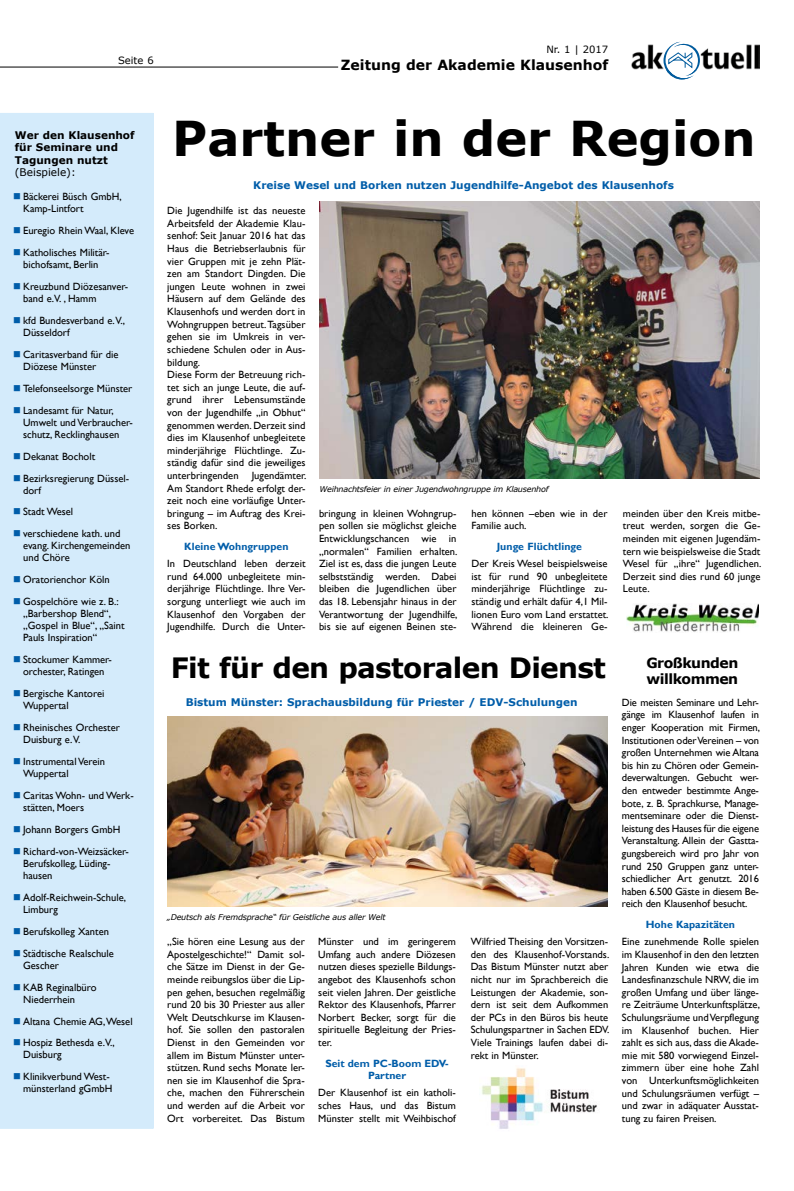
<style>
.page{position:relative;width:794px;height:1191px;background:#fff}
.page>*{position:absolute;margin:0;border:0;box-sizing:border-box;transform-origin:0 0}
.t1{font:700 48px "Verdana";color:#000}
.t2{font:700 28px "Verdana";letter-spacing:-.025em;color:#000}
.t3{font:700 14px "Verdana";color:#000}
.t4{font:700 14px/16.8px "Verdana";letter-spacing:-.035em;color:#000}
.t5{font:10.5px/12.6px "Gill Sans";color:#000}
.t6{font:700 10.5px "Verdana";color:#005da9}
.t7{font:700 10.5px/12px "Gill Sans";color:#005da9;text-align:center}
.t8{font:700 10.5px/12.6px "Verdana";color:#000}
.t9{font:10.5px "Verdana";color:#000}
.t10{font:10px "Verdana";color:#000}
.t11{font:italic 8px "Verdana";letter-spacing:-.025em;color:#000}
.s1{color:#005da9}
</style>
<div class="page">
<img style="left:632px;top:44px;width:127px;height:25px">
<hr style="left:0;top:67px;width:338px;height:1px;background:#000">
<div style="left:0;top:113px;width:154px;height:1015px;background:#d4ebfb"></div>
<svg style="left:663px;top:42px;width:37px;height:37px"></svg>
<img style="left:319px;top:201px;width:441px;height:278px">
<img style="left:167px;top:717px;width:441px;height:189px">
<img style="left:626px;top:604px;width:132px;height:28px">
<img style="left:481px;top:1067px;width:117px;height:62px">
<p class="t10" style="left:118px;top:54px;width:37px">Seite 6</p>
<p class="t10" style="left:546px;top:42px;width:63px">Nr. 1 | 2017</p>
<h3 class="t3" style="left:341px;top:55px;width:269px">Zeitung der Akademie Klausenhof</h3>
<p class="t8" style="left:15px;top:128px;width:121px">Wer den Klausenhof für Seminare und<br>Tagungen nutzt</p>
<p class="t9" style="left:15px;top:165px;width:62px">(Beispiele):</p>
<p class="t5" style="left:23px;top:191px;width:100px;line-height:12px;text-indent:-10px"><span class="s1">■</span> Bäckerei Büsch GmbH,<br>Kamp-Lintfort</p>
<p class="t5" style="left:13px;top:224px;width:122px"><span class="s1">■</span> Euregio Rhein Waal, Kleve</p>
<p class="t5" style="left:13px;top:247px;width:98px;line-height:12px;text-align:center"><span class="s1">■</span> Katholisches Militär&shy;bichofsamt, Berlin</p>
<p class="t5" style="left:23px;top:280px;width:106px;line-height:12px;text-indent:-10px"><span class="s1">■</span> Kreuzbund Diözesanver&shy;band e.V. , Hamm</p>
<p class="t5" style="left:23px;top:314px;width:103px;line-height:12px;text-indent:-10px"><span class="s1">■</span> kfd Bundesverband e.V.,<br>Düsseldorf</p>
<p class="t5" style="left:23px;top:348px;width:97px;line-height:12px;text-indent:-10px"><span class="s1">■</span> Caritasverband für die<br>Diözese Münster</p>
<p class="t5" style="left:13px;top:382px;width:121px"><span class="s1">■</span> Telefonseelsorge Münster</p>
<p class="t5" style="left:23px;top:404px;width:111px;line-height:12px;text-indent:-10px"><span class="s1">■</span> Landesamt für Natur,<br>Umwelt und Verbraucher&shy;schutz, Recklinghausen</p>
<p class="t5" style="left:13px;top:450px;width:83px"><span class="s1">■</span> Dekanat Bocholt</p>
<p class="t5" style="left:23px;top:472px;width:107px;line-height:12px;text-indent:-10px"><span class="s1">■</span> Bezirksregierung Düssel&shy;dorf</p>
<p class="t5" style="left:13px;top:506px;width:61px"><span class="s1">■</span> Stadt Wesel</p>
<p class="t5" style="left:23px;top:528px;width:109px;line-height:12px;text-indent:-10px"><span class="s1">■</span> verschiedene kath. und evang. Kirchengemeinden und Chöre</p>
<p class="t5" style="left:13px;top:573px;width:98px"><span class="s1">■</span> Oratorienchor Köln</p>
<p class="t5" style="left:23px;top:596px;width:103px;line-height:12px;text-indent:-10px"><span class="s1">■</span> Gospelchöre wie z. B.: „Barbershop Blend“, „Gospel in Blue“, „Saint<br>Pauls Inspiration“</p>
<p class="t5" style="left:13px;top:654px;width:100px;line-height:12px;text-align:center"><span class="s1">■</span> Stockumer Kammer&shy;orchester, Ratingen</p>
<p class="t5" style="left:23px;top:688px;width:83px;line-height:12px;text-indent:-10px"><span class="s1">■</span> Bergische Kantorei<br>Wuppertal</p>
<p class="t5" style="left:23px;top:721px;width:98px;line-height:12px;text-indent:-10px"><span class="s1">■</span> Rheinisches Orchester<br>Duisburg e.V.</p>
<p class="t5" style="left:23px;top:755px;width:83px;line-height:12px;text-indent:-10px"><span class="s1">■</span> Instrumental Verein<br>Wuppertal</p>
<p class="t5" style="left:23px;top:789px;width:112px;line-height:12px;text-indent:-10px"><span class="s1">■</span> Caritas Wohn- und Werk&shy;stätten, Moers</p>
<p class="t5" style="left:13px;top:823px;width:109px"><span class="s1">■</span> Johann Borgers GmbH</p>
<p class="t5" style="left:23px;top:845px;width:107px;line-height:12px;text-indent:-10px"><span class="s1">■</span> Richard-von-Weizsäcker-<br>Berufskolleg, Lüding&shy;hausen</p>
<p class="t5" style="left:23px;top:891px;width:105px;line-height:12px;text-indent:-10px"><span class="s1">■</span> Adolf-Reichwein-Schule,<br>Limburg</p>
<p class="t5" style="left:13px;top:925px;width:97px"><span class="s1">■</span> Berufskolleg Xanten</p>
<p class="t5" style="left:23px;top:947px;width:92px;line-height:12px;text-indent:-10px"><span class="s1">■</span> Städtische Realschule<br>Gescher</p>
<p class="t5" style="left:23px;top:981px;width:75px;line-height:12px;text-indent:-10px"><span class="s1">■</span> KAB Reginalbüro<br>Niederrhein</p>
<p class="t5" style="left:13px;top:1014px;width:121px"><span class="s1">■</span> Altana Chemie AG, Wesel</p>
<p class="t5" style="left:23px;top:1037px;width:93px;line-height:12px;text-indent:-10px"><span class="s1">■</span> Hospiz Bethesda e.V.,<br>Duisburg</p>
<p class="t5" style="left:13px;top:1071px;width:101px;line-height:12px;text-align:right"><span class="s1">■</span> Klinikverbund West&shy;münsterland gGmbH</p>
<h1 class="t1" style="left:172px;top:104px;width:585px">Partner in der Region</h1>
<p class="t6" style="left:253px;top:178px;width:422px">Kreise Wesel und Borken nutzen Jugendhilfe-Angebot des Klausenhofs</p>
<p class="t5" style="left:167px;top:205px;width:141px">Die Jugendhilfe ist das neueste<br>Arbeitsfeld der Akademie Klau&shy;senhof: Seit Januar 2016 hat das<br>Haus die Betriebserlaubnis für vier Gruppen mit je zehn Plät&shy;zen am Standort Dingden. Die jungen Leute wohnen in zwei<br>Häusern auf dem Gelände des<br>Klausenhofs und werden dort in<br>Wohngruppen betreut. Tagsüber gehen sie im Umkreis in ver&shy;schiedene Schulen oder in Aus&shy;bildung.<br>Diese Form der Betreuung rich&shy;tet sich an junge Leute, die auf&shy;grund ihrer Lebensumstände von der Jugendhilfe „in Obhut“ genommen werden. Derzeit sind dies im Klausenhof unbegleitete minderjährige Flüchtlinge. Zu&shy;ständig dafür sind die jeweiliges unterbringenden Jugendämter.<br>Am Standort Rhede erfolgt der&shy;zeit noch eine vorläufige Unter&shy;bringung – im Auftrag des Krei&shy;ses Borken.</p>
<p class="t7" style="left:184px;top:540px;width:106px">Kleine Wohngruppen</p>
<p class="t5" style="left:167px;top:557px;width:140px;text-align:justify">In Deutschland leben derzeit rund 64.000 unbegleitete min&shy;derjährige Flüchtlinge. Ihre Ver&shy;sorgung unterliegt wie auch im Klausenhof den Vorgaben der Jugendhilfe. Durch die Unter-</p>
<p class="t11" style="left:319px;top:483px;width:230px">Weihnachtsfeier in einer Jugendwohngruppe im Klausenhof</p>
<p class="t5" style="left:319px;top:507px;width:140px;text-align:justify">bringung in kleinen Wohngrup&shy;pen sollen sie möglichst gleiche Entwicklungschancen wie in „normalen“ Familien erhalten.<br>Ziel ist es, dass die jungen Leute selbstständig werden. Dabei bleiben die Jugendlichen über das 18. Lebensjahr hinaus in der Verantwortung der Jugendhilfe, bis sie auf eigenen Beinen ste-</p>
<p class="t5" style="left:471px;top:507px;width:138px">hen können –eben wie in der<br>Familie auch.</p>
<p class="t7" style="left:497px;top:540px;width:86px">Junge Flüchtlinge</p>
<p class="t5" style="left:471px;top:557px;width:139px;text-align:justify">Der Kreis Wesel beispielsweise ist für rund 90 unbegleitete minderjährige Flüchtlinge zu&shy;ständig und erhält dafür 4,1 Mil&shy;lionen Euro vom Land erstattet.<br>Während die kleineren Ge-</p>
<h2 class="t2" style="left:171px;top:648px;width:437px">Fit für den pastoralen Dienst</h2>
<p class="t6" style="left:186px;top:694px;width:393px">Bistum Münster: Sprachausbildung für Priester / EDV-Schulungen</p>
<p class="t11" style="left:167px;top:911px;width:220px">„Deutsch als Fremdsprache“ für Geistliche aus aller Welt</p>
<p class="t5" style="left:167px;top:935px;width:139px;text-align:justify">„Sie hören eine Lesung aus der Apostelgeschichte!“ Damit sol&shy;che Sätze im Dienst in der Ge&shy;meinde reibungslos über die Lip&shy;pen gehen, besuchen regelmäßig rund 20 bis 30 Priester aus aller Welt Deutschkurse im Klausen&shy;hof. Sie sollen den pastoralen Dienst in den Gemeinden vor allem im Bistum Münster unter&shy;stützen. Rund sechs Monate ler&shy;nen sie im Klausenhof die Spra&shy;che, machen den Führerschein und werden auf die Arbeit vor Ort vorbereitet. Das Bistum</p>
<p class="t5" style="left:318px;top:935px;width:139px;text-align:justify">Münster und im geringerem Umfang auch andere Diözesen nutzen dieses spezielle Bildungs&shy;angebot des Klausenhofs schon seit vielen Jahren. Der geistliche Rektor des Klausenhofs, Pfarrer Norbert Becker, sorgt für die spirituelle Begleitung der Pries&shy;ter.</p>
<p class="t7" style="left:325px;top:1057px;width:125px">Seit dem PC-Boom EDV-<br>Partner</p>
<p class="t5" style="left:318px;top:1086px;width:139px;text-align:justify">Der Klausenhof ist ein katholi&shy;sches Haus, und das Bistum Münster stellt mit Weihbischof</p>
<p class="t5" style="left:471px;top:935px;width:140px;text-align:justify">Wilfried Theising den Vorsitzen&shy;den des Klausenhof-Vorstands.<br>Das Bistum Münster nutzt aber nicht nur im Sprachbereich die Leistungen der Akademie, son&shy;dern ist seit dem Aufkommen der PCs in den Büros bis heute Schulungspartner in Sachen EDV.<br>Viele Trainings laufen dabei di&shy;rekt in Münster.</p>
<p class="t5" style="left:623px;top:507px;width:140px;text-align:justify">meinden über den Kreis mitbe&shy;treut werden, sorgen die Ge&shy;meinden mit eigenen Jugendäm&shy;tern wie beispielsweise die Stadt Wesel für „ihre“ Jugendlichen.<br>Derzeit sind dies rund 60 junge Leute.</p>
<h3 class="t4" style="left:646px;top:654px;width:93px">Großkunden willkommen</h3>
<p class="t5" style="left:622px;top:696px;width:140px;text-align:justify">Die meisten Seminare und Lehr&shy;gänge im Klausenhof laufen in enger Kooperation mit Firmen, Institutionen oder Vereinen – von großen Unternehmen wie Altana bis hin zu Chören oder Gemein&shy;deverwaltungen. Gebucht wer&shy;den entweder bestimmte Ange&shy;bote, z. B. Sprachkurse, Manage&shy;mentseminare oder die Dienst&shy;leistung des Hauses für die eigene Veranstaltung. Allein der Gastta&shy;gungsbereich wird pro Jahr von rund 250 Gruppen ganz unter&shy;schiedlicher Art genutzt. 2016 haben 6.500 Gäste in diesem Be&shy;reich den Klausenhof besucht.</p>
<p class="t7" style="left:646px;top:918px;width:91px">Hohe Kapazitäten</p>
<p class="t5" style="left:622px;top:935px;width:140px;text-align:justify">Eine zunehmende Rolle spielen im Klausenhof in den den letzten Jahren Kunden wie etwa die Landesfinanzschule NRW, die im großen Umfang und über länge&shy;re Zeiträume Unterkunftsplätze, Schulungsräume und Verpflegung im Klausenhof buchen. Hier zahlt es sich aus, dass die Akade&shy;mie mit 580 vorwiegend Einzel&shy;zimmern über eine hohe Zahl von Unterkunftsmöglichkeiten und Schulungsräumen verfügt – und zwar in adäquater Ausstat&shy;tung zu fairen Preisen.</p>
</div>
